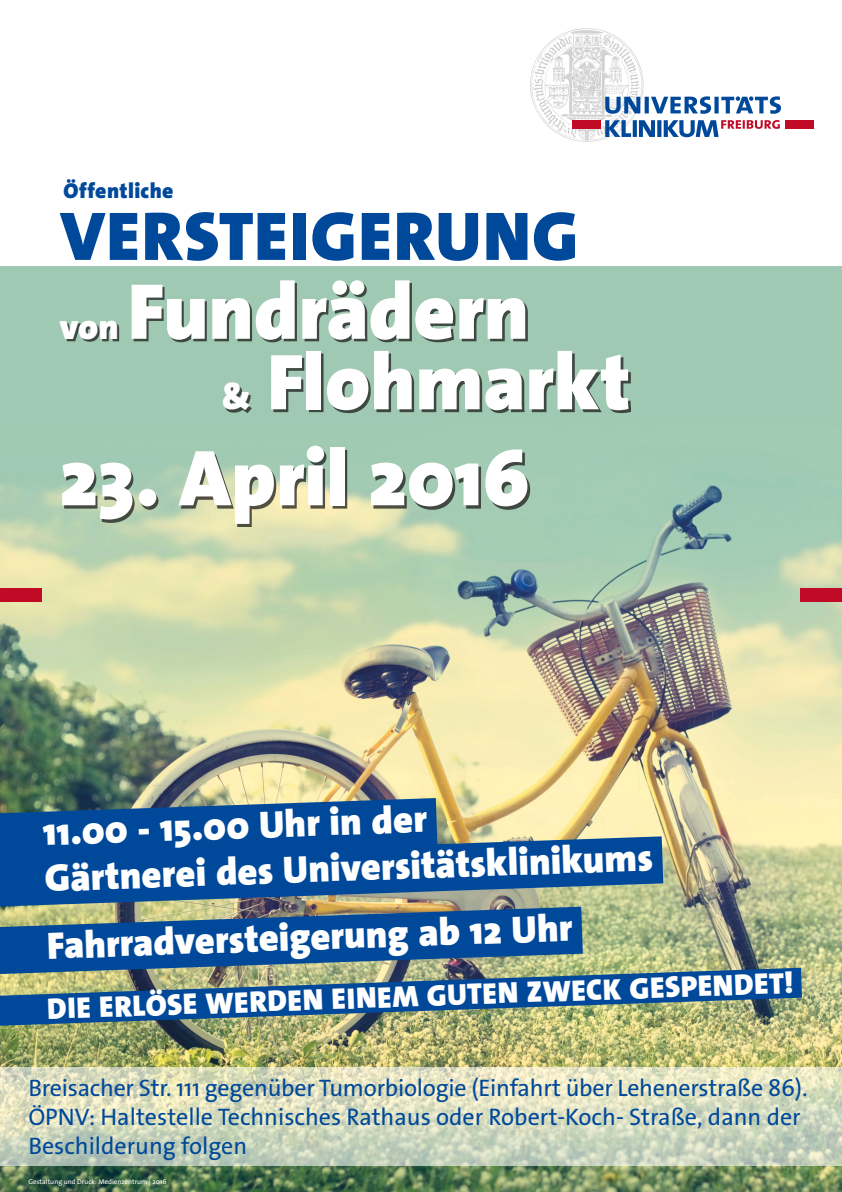
<style>
.page{position:relative;width:842px;height:1192px;background:#fff}
.page>*{position:absolute;margin:0;border:0;box-sizing:border-box;transform-origin:0 0}
.t1{font:900 80px "The Sans Os F";color:#fff}
.t2{font:900 69.5px "The Sans Os F";letter-spacing:.02em;color:#00499a}
.t3{font:900 38.5px/46.2px "The Sans Os F";color:#fff}
.t4{font:900 36px "The Sans Os F";color:#fff}
.t5{font:900 30px "The Sans Os F";color:#fff}
.t6{font:24px/28.8px "The Sans Os F";letter-spacing:-.01em;color:#00499a}
.t7{font:900 21.5px "The Sans Os F";letter-spacing:.015em;color:#00499a}
.t8{font:7px "The Sans Os F";color:#fff}
</style>
<div class="page">
<img style="left:0;top:266px;width:842px;height:926px">
<div style="left:785px;top:120px;width:29px;height:9px;background:#c10b26"></div>
<svg style="left:530px;top:28px;width:251px;height:114px"></svg>
<div style="left:0;top:588px;width:42px;height:14px;background:#c10b26"></div>
<div style="left:800px;top:588px;width:42px;height:14px;background:#c10b26"></div>
<img style="left:0;top:952px;width:832px;height:90px">
<svg style="left:0;top:1067px;width:842px;height:98px;background:#d4dabf"></svg>
<img style="left:0;top:773px;width:485px;height:38px">
<svg style="left:0;top:811px;width:711px;height:121px;background:#356998"></svg>
<img style="left:0;top:882px;width:631px;height:117px">
<div style="left:62px;top:283px;width:569px;height:244px;background:#1d1d1b;opacity:.75"></div>
<p class="t7" style="left:63px;top:177px;width:112px">Öffentliche</p>
<h2 class="t2" style="left:60px;top:192px;width:519px">VERSTEIGERUNG</h2>
<h3 class="t4" style="left:60px;top:303px;width:61px">von</h3>
<h1 class="t1" style="left:128px;top:260px;width:403px">Fundrädern</h1>
<h1 class="t1" style="left:267px;top:331px;width:365px">Flohmarkt</h1>
<h1 class="t1" style="left:60px;top:427px;width:471px">23. April 2016</h1>
<h3 class="t4" style="left:222px;top:374px;width:30px">&amp;</h3>
<h3 class="t3" style="left:42px;top:809px;width:610px;rotate:-2deg">11.00 - 15.00 Uhr in der<br>Gärtnerei des Universitätsklinikums</h3>
<h3 class="t3" style="left:46px;top:923px;width:527px;rotate:-2deg">Fahrradversteigerung ab 12 Uhr</h3>
<p class="t5" style="left:47px;top:990px;width:748px;rotate:-2deg">DIE ERLÖSE WERDEN EINEM GUTEN ZWECK GESPENDET!</p>
<p class="t6" style="left:28px;top:1074px;width:781px">Breisacher Str. 111 gegenüber Tumorbiologie (Einfahrt über Lehenerstraße 86).<br>ÖPNV: Haltestelle Technisches Rathaus oder Robert-Koch- Straße, dann der<br>Beschilderung folgen</p>
<p class="t8" style="left:28px;top:1177px;width:140px">Gestaltung und Druck: Medienzentrum | 2016</p>
</div>
